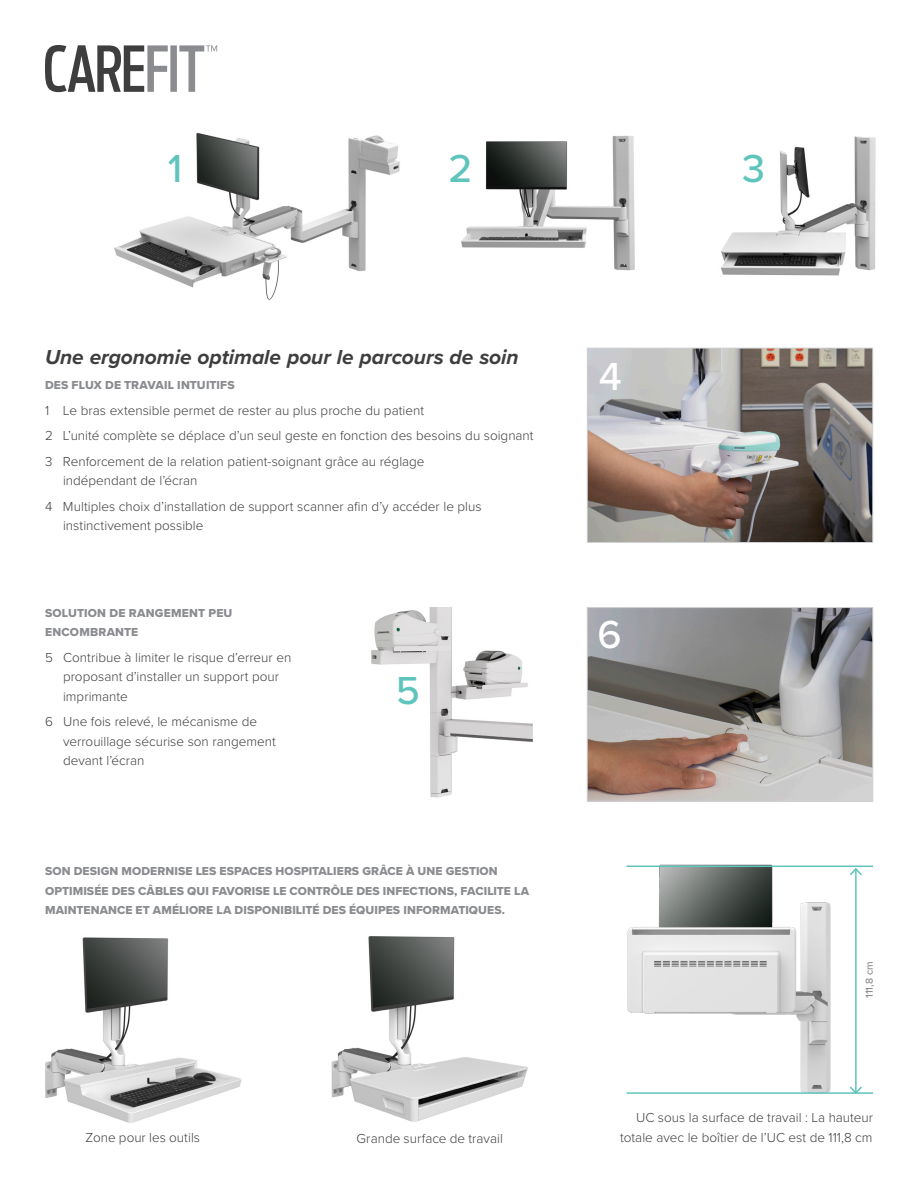
<style>
.page{position:relative;width:918px;height:1188px;background:#fff}
.page>*{position:absolute;margin:0;border:0;box-sizing:border-box;transform-origin:0 0}
.t1{font:500 40.5px "Proxima Nova";color:#5fc4bc}
.t2{font:500 40.5px "Proxima Nova";color:#fff}
.Bullets-sidebar{font:italic 700 21px "Proxima Nova";letter-spacing:-.005em;color:#3e3e3f}
.Bullets-sidebar-2{font:300 13.5px/19.5px "Proxima Nova";color:#3e3e3f}
.Bullets-sidebar-3{font:12px/19.5px "Proxima Nova Extrabld";letter-spacing:.005em;color:#8a8c8f}
.Matrix-product_specs{font:500 10.5px "Proxima Nova";color:#8a8c8f}
</style>
<div class="page">
<svg style="left:45px;top:45px;width:172px;height:47px"></svg>
<img style="left:371px;top:607px;width:161px;height:191px">
<img style="left:589px;top:350px;width:282px;height:191px">
<div style="left:587px;top:348px;width:286px;height:195px;border:1px solid #d1d2d4"></div>
<img style="left:589px;top:609px;width:282px;height:191px">
<div style="left:587px;top:607px;width:286px;height:195px;border:1px solid #d1d2d4"></div>
<img style="left:461px;top:135px;width:174px;height:136px">
<img style="left:114px;top:132px;width:286px;height:168px">
<img style="left:721px;top:136px;width:155px;height:140px">
<img style="left:626px;top:864px;width:210px;height:230px">
<img style="left:331px;top:936px;width:197px;height:186px">
<img style="left:45px;top:937px;width:197px;height:186px">
<hr style="left:855px;top:869px;width:2px;height:224px;background:#5fc4bc">
<svg style="left:849px;top:1085px;width:13px;height:7px"></svg>
<svg style="left:849px;top:867px;width:13px;height:10px"></svg>
<hr style="left:627px;top:866px;width:246px;height:1px;background:#5fc4bc">
<hr style="left:627px;top:1092px;width:246px;height:2px;background:#5fc4bc">
<p class="t1" style="left:168px;top:138px;width:16px">1</p>
<p class="t1" style="left:448px;top:138px;width:25px">2</p>
<p class="t1" style="left:742px;top:138px;width:24px">3</p>
<p class="Bullets-sidebar" style="left:45px;top:341px;width:475px">Une ergonomie optimale pour le parcours de soin</p>
<p class="Bullets-sidebar-3" style="left:45px;top:376px;width:191px">DES FLUX DE TRAVAIL INTUITIFS</p>
<p class="Bullets-sidebar-2" style="left:45px;top:400px;width:381px">1 Le bras extensible permet de rester au plus proche du patient</p>
<p class="Bullets-sidebar-2" style="left:45px;top:426px;width:490px">2 L’unité complète se déplace d’un seul geste en fonction des besoins du soignant</p>
<p class="Bullets-sidebar-2" style="left:63px;top:451px;width:363px;text-indent:-18px">3 Renforcement de la relation patient-soignant grâce au réglage indépendant de l’écran</p>
<p class="Bullets-sidebar-2" style="left:63px;top:496px;width:420px;text-indent:-18px">4 Multiples choix d’installation de support scanner afin d’y accéder le plus instinctivement possible</p>
<p class="Bullets-sidebar-3" style="left:45px;top:603px;width:189px">SOLUTION DE RANGEMENT PEU<br>ENCOMBRANTE</p>
<p class="Bullets-sidebar-2" style="left:63px;top:647px;width:230px;text-indent:-18px">5 Contribue à limiter le risque d’erreur en proposant d’installer un support pour imprimante</p>
<p class="Bullets-sidebar-2" style="left:63px;top:711px;width:214px;text-indent:-18px">6 Une fois relevé, le mécanisme de verrouillage sécurise son rangement devant l’écran</p>
<p class="t1" style="left:396px;top:660px;width:26px">5</p>
<p class="Bullets-sidebar-3" style="left:45px;top:861px;width:485px">SON DESIGN MODERNISE LES ESPACES HOSPITALIERS GRÂCE À UNE GESTION<br>OPTIMISÉE DES CÂBLES QUI FAVORISE LE CONTRÔLE DES INFECTIONS, FACILITE LA<br>MAINTENANCE ET AMÉLIORE LA DISPONIBILITÉ DES ÉQUIPES INFORMATIQUES.</p>
<p class="t2" style="left:599px;top:346px;width:25px">4</p>
<p class="t2" style="left:597px;top:604px;width:26px">6</p>
<p class="Matrix-product_specs" style="left:861px;top:998px;width:38px;rotate:-90deg">111,8 cm</p>
<p class="Bullets-sidebar-2" style="left:636px;top:1107px;width:239px">UC sous la surface de travail : La hauteur</p>
<p class="Bullets-sidebar-2" style="left:85px;top:1127px;width:116px">Zone pour les outils</p>
<p class="Bullets-sidebar-2" style="left:620px;top:1127px;width:254px">totale avec le boîtier de l’UC est de 111,8 cm</p>
<p class="Bullets-sidebar-2" style="left:357px;top:1128px;width:148px">Grande surface de travail</p>
</div>
